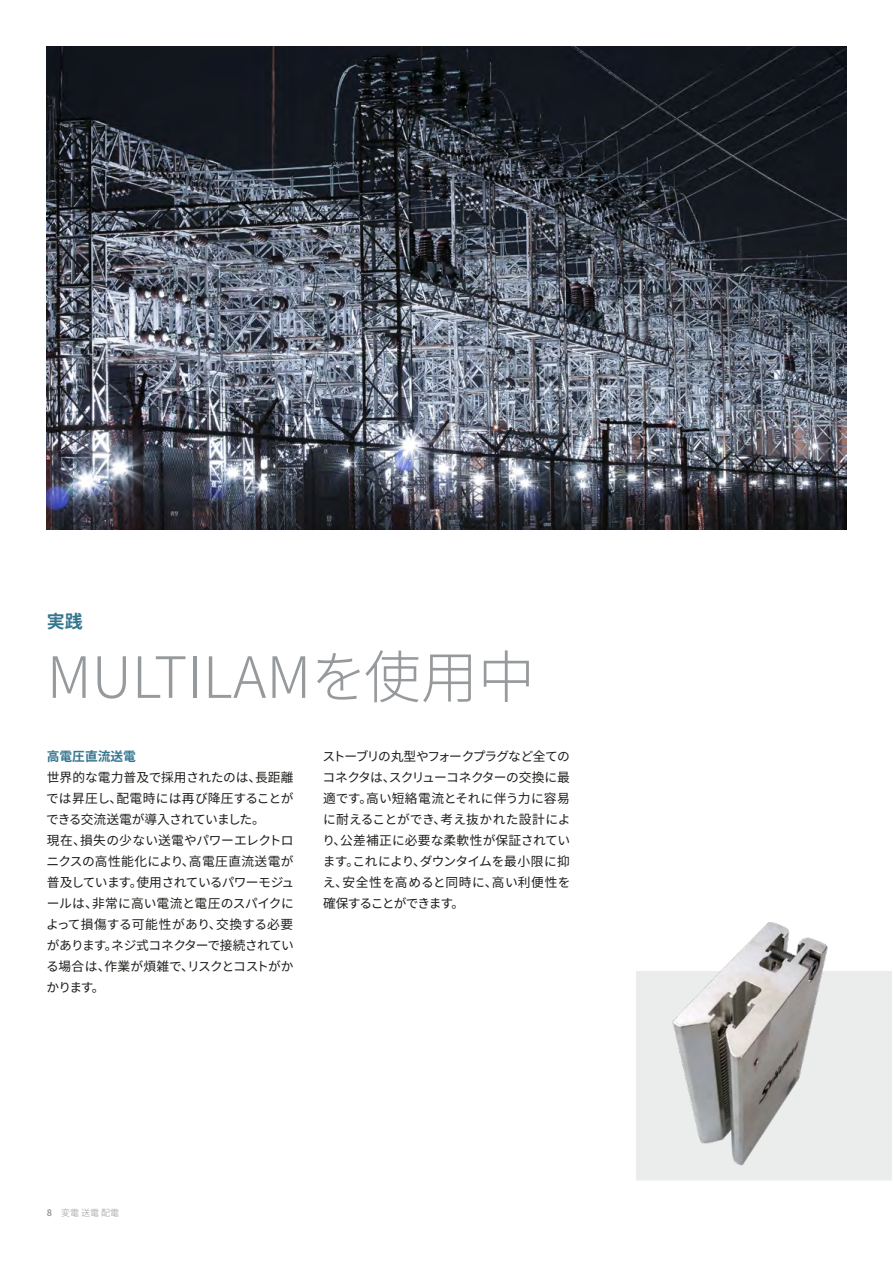
<style>
.page{position:relative;width:893px;height:1263px;background:#fff}
.page>*{position:absolute;margin:0;border:0;box-sizing:border-box;transform-origin:0 0}
.Headline-BIG_Inside_EN{font:300 57px "Noto Sans CJ Kjp";color:#979a9c}
.Capture_Kicker_Inside_EN{font:700 18px "Noto Sans CJ Kjp";color:#35768f}
.RunningText_Inside_EN{font:12.75px/21px "Noto Sans CJ Kjp";letter-spacing:-.03em;color:#1d1d1b;text-align:justify}
.SubHeadRunningText_Inside_EN{font:700 12.75px "Noto Sans CJ Kjp";color:#35768f}
.t1{font:300 9px "Noto Sans CJ Kjp";color:#979a9c}
.s1{font-weight:700}
</style>
<div class="page">
<div style="left:636px;top:971px;width:256px;height:210px;background:#ebecec"></div>
<img style="left:651px;top:922px;width:193px;height:259px">
<img style="left:47px;top:47px;width:799px;height:483px">
<p class="Capture_Kicker_Inside_EN" style="left:47px;top:611px;width:37px">実践</p>
<p class="Headline-BIG_Inside_EN" style="left:47px;top:645px;width:490px">MULTILAMを使用中</p>
<p class="SubHeadRunningText_Inside_EN" style="left:47px;top:749px;width:91px">高電圧直流送電</p>
<p class="RunningText_Inside_EN" style="left:46px;top:767px;width:249px">世界的な電力普及で採用されたのは、長距離では昇圧し、配電時には再び降圧することができる交流送電が導入されていました。</p>
<p class="RunningText_Inside_EN" style="left:46px;top:830px;width:250px">現在、損失の少ない送電やパワーエレクトロニクスの高性能化により、高電圧直流送電が普及しています。使用されているパワーモジュールは、非常に高い電流と電圧のスパイクによって損傷する可能性があり、交換する必要があります。ネジ式コネクターで接続されている場合は、作業が煩雑で、リスクとコストがかかります。</p>
<p class="RunningText_Inside_EN" style="left:322px;top:746px;width:250px">ストーブリの丸型やフォークプラグなど全てのコネクタは、スクリューコネクターの交換に最適です。高い短絡電流とそれに伴う力に容易に耐えることができ、考え抜かれた設計により、公差補正に必要な柔軟性が保証されています。これにより、ダウンタイムを最小限に抑え、安全性を高めると同時に、高い利便性を確保することができます。</p>
<p class="t1" style="left:47px;top:1208px;width:74px"><span class="s1">8</span> 変電 送電 配電</p>
</div>
